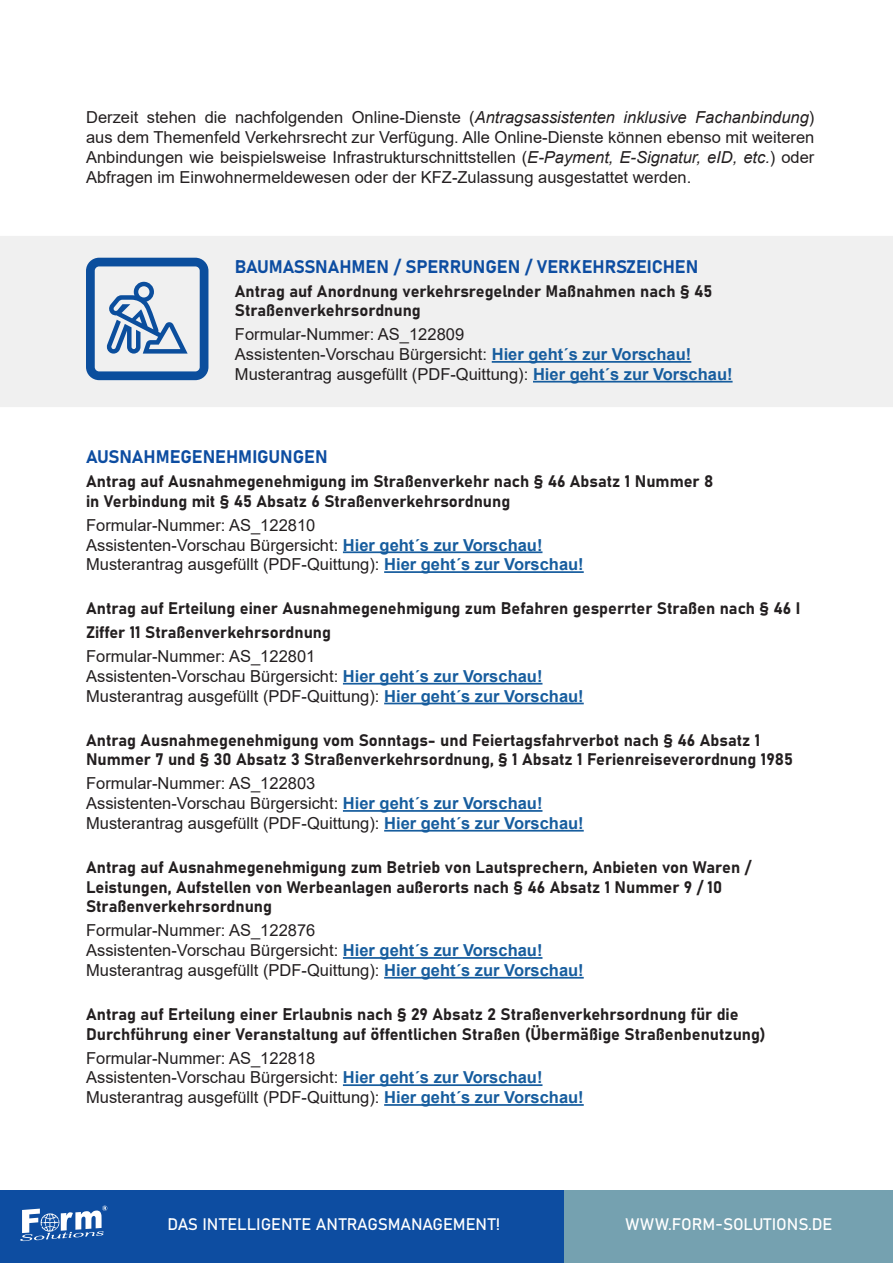
<style>
.page{position:relative;width:893px;height:1263px;background:#fff}
.page>*{position:absolute;margin:0;border:0;box-sizing:border-box;transform-origin:0 0}
.t1{font:18px "Bahnschrift";color:#0d4da1}
.t2{font:16.5px/19.8px "Arial";color:#231f20;text-align:justify}
.t3{font:16.5px/19.8px "Bahnschrift";color:#231f20}
.t4{font:16.5px "Bahnschrift";color:#fff}
.s1{font-style:italic}
.s2{font-weight:700;color:#175d9e}
</style>
<div class="page">
<div style="left:0;top:236px;width:893px;height:171px;background:#f0f0f0"></div>
<div style="left:0;top:1191px;width:565px;height:72px;background:#0d4da1"></div>
<div style="left:565px;top:1191px;width:328px;height:72px;background:#75a1b0"></div>
<svg style="left:20px;top:1205px;width:87px;height:36px"></svg>
<hr style="left:492px;top:361px;width:199px;height:2px;background:#175d9e">
<hr style="left:533px;top:381px;width:200px;height:2px;background:#175d9e">
<svg style="left:86px;top:258px;width:122px;height:122px"></svg>
<hr style="left:343px;top:551px;width:199px;height:2px;background:#175d9e">
<hr style="left:384px;top:571px;width:200px;height:2px;background:#175d9e">
<hr style="left:343px;top:683px;width:199px;height:1px;background:#175d9e">
<hr style="left:384px;top:703px;width:200px;height:1px;background:#175d9e">
<hr style="left:343px;top:810px;width:199px;height:2px;background:#175d9e">
<hr style="left:384px;top:830px;width:200px;height:1px;background:#175d9e">
<hr style="left:343px;top:957px;width:199px;height:2px;background:#175d9e">
<hr style="left:384px;top:977px;width:200px;height:1px;background:#175d9e">
<hr style="left:343px;top:1084px;width:199px;height:2px;background:#175d9e">
<hr style="left:384px;top:1104px;width:200px;height:2px;background:#175d9e">
<p class="t2" style="left:86px;top:108px;width:730px">Derzeit stehen die nachfolgenden Online-Dienste (<span class="s1">Antragsassistenten inklusive Fachanbindung</span>) aus dem Themenfeld Verkehrsrecht zur Verfügung. Alle Online-Dienste können ebenso mit weiteren Anbindungen wie beispielsweise Infrastrukturschnittstellen (<span class="s1">E-Payment, E-Signatur, eID, etc.</span>) oder Abfragen im Einwohnermeldewesen oder der KFZ-Zulassung ausgestattet werden.</p>
<p class="t1" style="left:235px;top:255px;width:465px">BAUMASSNAHMEN / SPERRUNGEN / VERKEHRSZEICHEN</p>
<p class="t3" style="left:235px;top:281px;width:479px">Antrag auf Anordnung verkehrsregelnder Maßnahmen nach § 45<br>Straßenverkehrsordnung</p>
<p class="t2" style="left:235px;top:324px;width:231px">Formular-Nummer: AS_122809</p>
<p class="t2" style="left:235px;top:344px;width:458px">Assistenten-Vorschau Bürgersicht: <span class="s2">Hier geht´s zur Vorschau!</span></p>
<p class="t2" style="left:235px;top:364px;width:499px">Musterantrag ausgefüllt (PDF-Quittung): <span class="s2">Hier geht´s zur Vorschau!</span></p>
<p class="t1" style="left:86px;top:445px;width:243px">AUSNAHMEGENEHMIGUNGEN</p>
<p class="t3" style="left:86px;top:471px;width:629px">Antrag auf Ausnahmegenehmigung im Straßenverkehr nach § 46 Absatz 1 Nummer 8 in Verbindung mit § 45 Absatz 6 Straßenverkehrsordnung</p>
<p class="t2" style="left:86px;top:515px;width:231px">Formular-Nummer: AS_122810</p>
<p class="t2" style="left:86px;top:535px;width:458px">Assistenten-Vorschau Bürgersicht: <span class="s2">Hier geht´s zur Vorschau!</span></p>
<p class="t2" style="left:86px;top:554px;width:499px">Musterantrag ausgefüllt (PDF-Quittung): <span class="s2">Hier geht´s zur Vorschau!</span></p>
<p class="t3" style="left:86px;top:596px;width:716px;line-height:24px">Antrag auf Erteilung einer Ausnahmegenehmigung zum Befahren gesperrter Straßen nach § 46 I<br>Ziffer 11 Straßenverkehrsordnung</p>
<p class="t2" style="left:86px;top:646px;width:231px">Formular-Nummer: AS_122801</p>
<p class="t2" style="left:86px;top:666px;width:458px">Assistenten-Vorschau Bürgersicht: <span class="s2">Hier geht´s zur Vorschau!</span></p>
<p class="t2" style="left:86px;top:686px;width:499px">Musterantrag ausgefüllt (PDF-Quittung): <span class="s2">Hier geht´s zur Vorschau!</span></p>
<p class="t3" style="left:86px;top:730px;width:708px">Antrag Ausnahmegenehmigung vom Sonntags- und Feiertagsfahrverbot nach § 46 Absatz 1<br>Nummer 7 und § 30 Absatz 3 Straßenverkehrsordnung, § 1 Absatz 1 Ferienreiseverordnung 1985</p>
<p class="t2" style="left:86px;top:773px;width:231px">Formular-Nummer: AS_122803</p>
<p class="t2" style="left:86px;top:793px;width:458px">Assistenten-Vorschau Bürgersicht: <span class="s2">Hier geht´s zur Vorschau!</span></p>
<p class="t2" style="left:86px;top:813px;width:499px">Musterantrag ausgefüllt (PDF-Quittung): <span class="s2">Hier geht´s zur Vorschau!</span></p>
<p class="t3" style="left:86px;top:857px;width:666px">Antrag auf Ausnahmegenehmigung zum Betrieb von Lautsprechern, Anbieten von Waren /<br>Leistungen, Aufstellen von Werbeanlagen außerorts nach § 46 Absatz 1 Nummer 9 / 10<br>Straßenverkehrsordnung</p>
<p class="t2" style="left:86px;top:920px;width:231px">Formular-Nummer: AS_122876</p>
<p class="t2" style="left:86px;top:940px;width:458px">Assistenten-Vorschau Bürgersicht: <span class="s2">Hier geht´s zur Vorschau!</span></p>
<p class="t2" style="left:86px;top:960px;width:499px">Musterantrag ausgefüllt (PDF-Quittung): <span class="s2">Hier geht´s zur Vorschau!</span></p>
<p class="t3" style="left:86px;top:1004px;width:681px">Antrag auf Erteilung einer Erlaubnis nach § 29 Absatz 2 Straßenverkehrsordnung für die<br>Durchführung einer Veranstaltung auf öffentlichen Straßen (Übermäßige Straßenbenutzung)</p>
<p class="t2" style="left:86px;top:1048px;width:231px">Formular-Nummer: AS_122818</p>
<p class="t2" style="left:86px;top:1067px;width:458px">Assistenten-Vorschau Bürgersicht: <span class="s2">Hier geht´s zur Vorschau!</span></p>
<p class="t2" style="left:86px;top:1087px;width:499px">Musterantrag ausgefüllt (PDF-Quittung): <span class="s2">Hier geht´s zur Vorschau!</span></p>
<p class="t4" style="left:167px;top:1214px;width:334px">DAS INTELLIGENTE ANTRAGSMANAGEMENT!</p>
<p class="t4" style="left:625px;top:1214px;width:208px">WWW.FORM-SOLUTIONS.DE</p>
</div>
